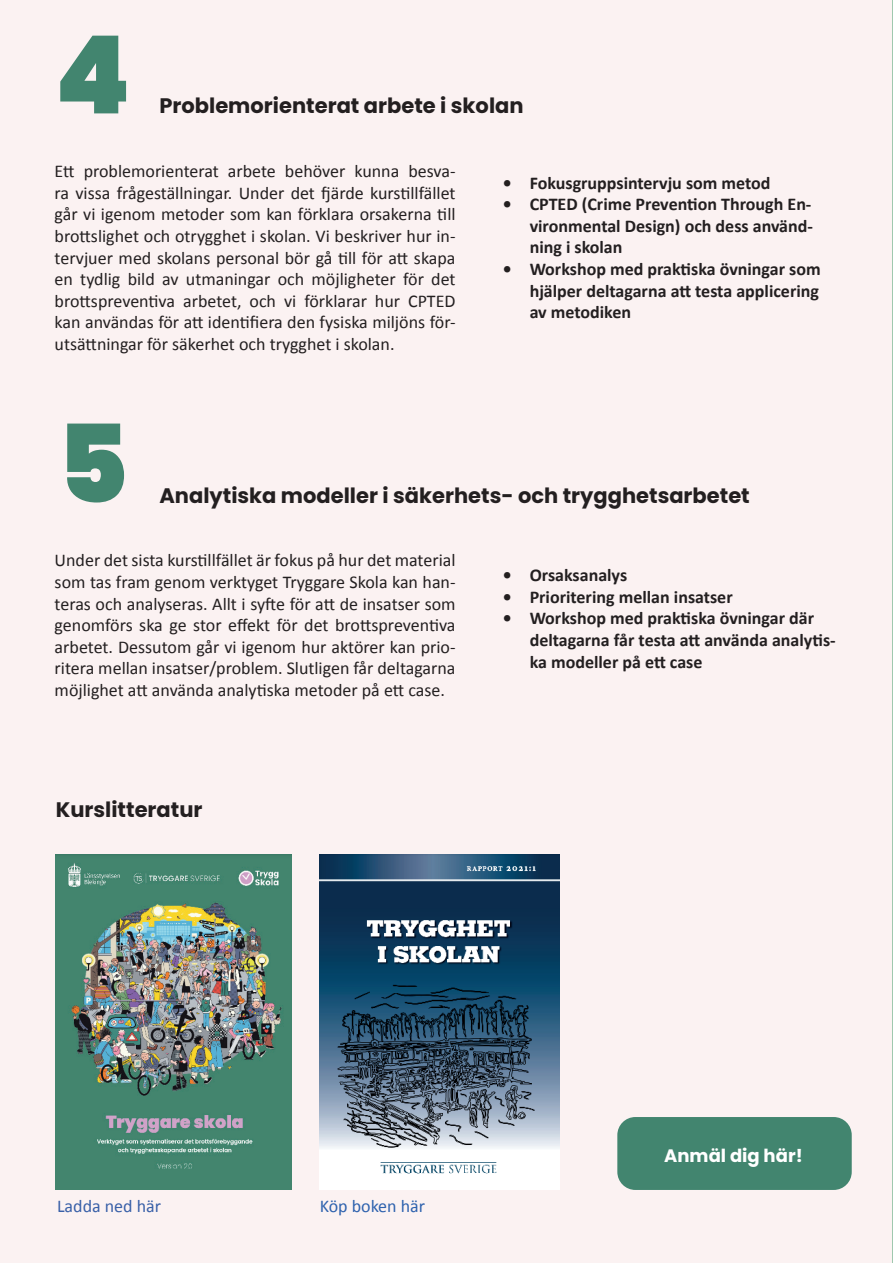
<style>
.page{position:relative;width:893px;height:1263px;background:#fff}
.page>*{position:absolute;margin:0;border:0;box-sizing:border-box;transform-origin:0 0}
.t1{font:900 108px "Poppins";color:#42856f}
.t2{font:700 21px "Poppins";color:#231f20}
.t3{font:18px/21.6px "Calibri";color:#231f20;text-align:justify}
.t4{font:700 18px/21.6px "Calibri";color:#231f20;text-align:justify}
.t5{font:700 18px "Poppins";color:#fff}
.t6{font:18px "Calibri";color:#3960a8}
.t7{font:18px "Calibri";color:#2e62ae}
</style>
<div class="page">
<div style="left:0;top:0;width:891px;height:1263px;background:#fbf2f2"></div>
<img style="left:56px;top:854px;width:236px;height:335px">
<img style="left:320px;top:854px;width:240px;height:336px">
<div style="left:617px;top:1117px;width:235px;height:73px;background:#42856f;border-radius:18px"></div>
<h1 class="t1" style="left:55px;top:13px;width:78px">4</h1>
<p class="t2" style="left:159px;top:94px;width:366px">Problemorienterat arbete i skolan</p>
<p class="t3" style="left:55px;top:160px;width:402px">Ett problemorienterat arbete behöver kunna besva&shy;ra vissa frågeställningar. Under det fjärde kurstillfället går vi igenom metoder som kan förklara orsakerna till brottslighet och otrygghet i skolan. Vi beskriver hur in&shy;tervjuer med skolans personal bör gå till för att skapa en tydlig bild av utmaningar och möjligheter för det brottspreventiva arbetet, och vi förklarar hur CPTED kan användas för att identifiera den fysiska miljöns för&shy;utsättningar för säkerhet och trygghet i skolan.</p>
<p class="t4" style="left:503px;top:171px;width:269px">• Fokusgruppsintervju som metod</p>
<p class="t4" style="left:530px;top:193px;width:285px;text-indent:-27px">• CPTED (Crime Prevention Through En&shy;vironmental Design) och dess använd&shy;ning i skolan</p>
<p class="t4" style="left:530px;top:258px;width:293px;text-indent:-27px">• Workshop med praktiska övningar som hjälper deltagarna att testa applicering av metodiken</p>
<h1 class="t1" style="left:57px;top:402px;width:73px">5</h1>
<p class="t2" style="left:159px;top:483px;width:592px">Analytiska modeller i säkerhets- och trygghetsarbetet</p>
<p class="t3" style="left:55px;top:549px;width:402px">Under det sista kurstillfället är fokus på hur det material som tas fram genom verktyget Tryggare Skola kan han&shy;teras och analyseras. Allt i syfte för att de insatser som genomförs ska ge stor effekt för det brottspreventiva arbetet. Dessutom går vi igenom hur aktörer kan prio&shy;ritera mellan insatser/problem. Slutligen får deltagarna möjlighet att använda analytiska metoder på ett case.</p>
<p class="t2" style="left:56px;top:798px;width:148px">Kurslitteratur</p>
<p class="t4" style="left:503px;top:564px;width:126px">• Orsaksanalys</p>
<p class="t4" style="left:503px;top:585px;width:232px">• Prioritering mellan insatser</p>
<p class="t4" style="left:530px;top:607px;width:308px;text-align:left;text-indent:-27px">• Workshop med praktiska övningar där deltagarna får testa att använda analytis&shy;ka modeller på ett case</p>
<p class="t6" style="left:57px;top:1193px;width:106px">Ladda ned här</p>
<p class="t7" style="left:320px;top:1193px;width:107px">Köp boken här</p>
<p class="t5" style="left:664px;top:1145px;width:140px">Anmäl dig här!</p>
</div>
